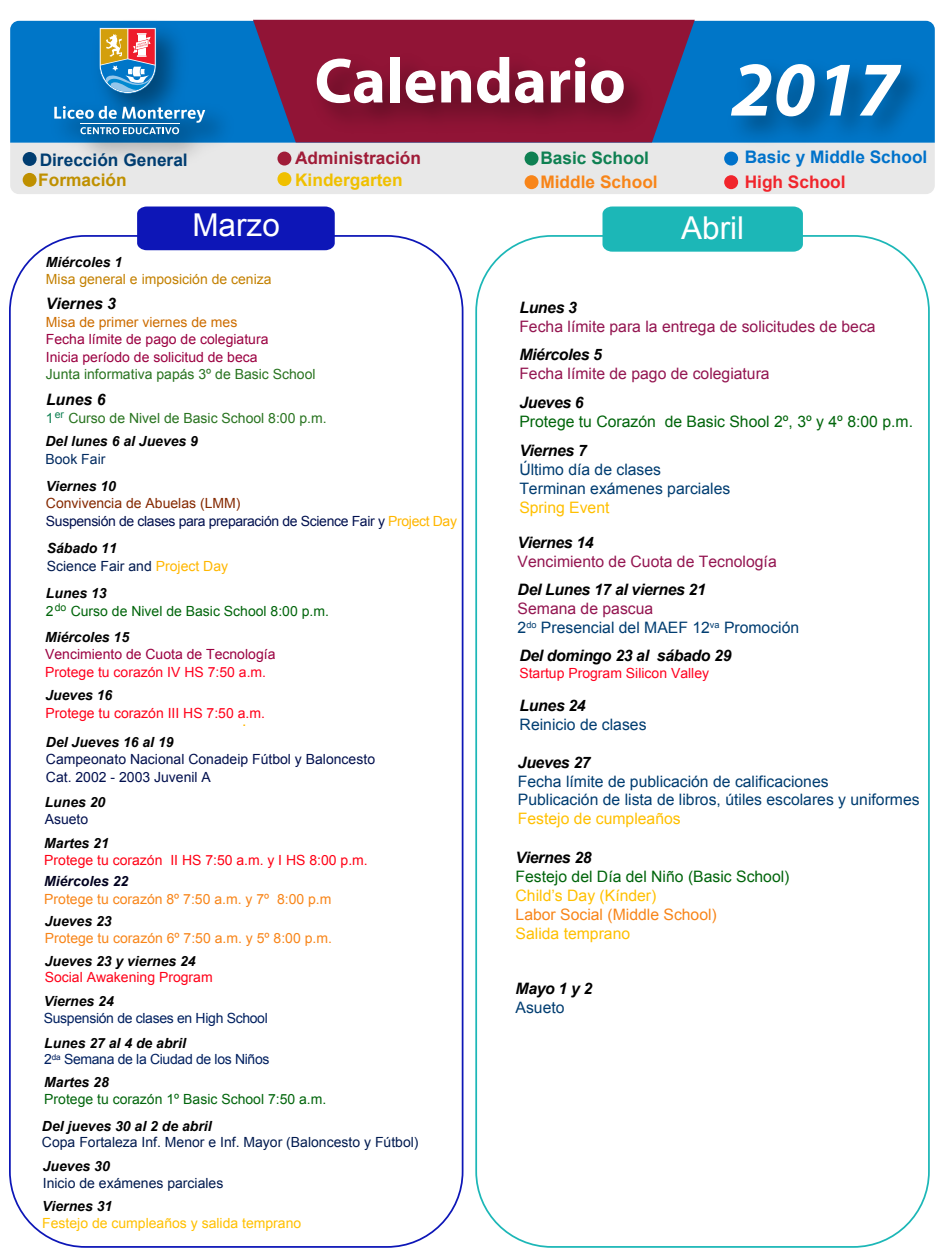
<style>
.page{position:relative;width:945px;height:1260px;background:#fff}
.page>*{position:absolute;margin:0;border:0;box-sizing:border-box;transform-origin:0 0}
.t1{font:italic 700 77.88px "Myriad Pro";color:#fff}
.t2{font:700 64.05px "Myriad Pro";color:#fff}
.t3{font:31.5px "Arial";color:#fff}
.t4{font:700 17.32px "Arial";color:#0072ca}
.t5{font:700 17.32px "Arial";color:#003d71}
.t6{font:700 17.32px "Arial";color:#a01c38}
.t7{font:700 17.32px "Arial";color:#f0c000}
.t8{font:700 17.32px "Arial";color:#f88519}
.t9{font:700 17.32px "Arial";color:#0e8052}
.t10{font:700 17.32px "Arial";color:#f1252c}
.t11{font:700 17.32px "Arial";color:#bf9000}
.t12{font:15.75px/18.9px "Arial";color:#003d71}
.t13{font:italic 700 15.75px "Arial";letter-spacing:-.02em;color:#000}
.t14{font:15.75px "Arial";color:#941651}
.t15{font:15.75px "Arial";color:#00650b}
.t16{font:15.75px "Arial";color:#ffc000}
.t17{font:15.75px "Arial";color:#f88519}
.t18{font:italic 700 15.75px "Arial";color:#000}
.t19{font:15.75px "Arial";color:#ffb700}
.t20{font:italic 700 14px "Arial";color:#000}
.t21{font:14px/17.5px "Arial";color:#001a4f}
.t22{font:14px/17.5px "Arial";color:#9b0041}
.t23{font:14px/23.4px "Arial";color:#297420}
.t24{font:14px/17.5px "Arial";letter-spacing:-.025em;color:#00104f}
.t25{font:14px/17.5px "Arial";color:#00650b}
.t26{font:14px/16.8px "Arial";letter-spacing:-.025em;color:#002060}
.t27{font:14px "Arial";color:#f88519}
.t28{font:14px/17.5px "Arial";color:#000f4e}
.t29{font:14px "Arial";color:#ff001f}
.t30{font:14px "Arial";color:#ff0019}
.t31{font:14px "Arial";color:#ff0015}
.t32{font:14px "Arial";color:#ffc000}
.t33{font:14px "Arial";color:#c38000}
.t34{font:14px "Arial";color:#cd6d00}
.t35{font:italic 700 14px "Arial";color:#00001e}
.t36{font:14px "Arial";color:#002a60}
.s1{color:#0e8052}
.s2{font-weight:700;font-style:italic;color:#000}
.s3{color:#852901}
.s4{color:#ffb700}
.s5{color:#941651}
</style>
<div class="page">
<div style="left:137px;top:207px;width:198px;height:43px;background:#0d16b7"></div>
<div style="left:603px;top:207px;width:200px;height:45px;background:#1cb7b7"></div>
<div style="left:10px;top:21px;width:925px;height:122px;background:#0076c8"></div>
<div style="left:10px;top:143px;width:925px;height:51px;background:#e8e8e8"></div>
<img style="left:716px;top:35px;width:219px;height:140px">
<img style="left:40px;top:20px;width:205px;height:153px">
<svg style="left:54px;top:106px;width:151px;height:28px;background:#3e8cc2"></svg>
<hr style="left:80px;top:123px;width:100px;height:1px;background:#fff">
<svg style="left:99px;top:28px;width:57px;height:65px;background:#959194"></svg>
<div style="left:23px;top:152px;width:14px;height:14px;background:#003d71;border-radius:50%"></div>
<div style="left:23px;top:173px;width:14px;height:14px;background:#bf9000;border-radius:50%"></div>
<div style="left:724px;top:152px;width:14px;height:14px;background:#0072ca;border-radius:50%"></div>
<div style="left:724px;top:175px;width:14px;height:14px;background:#f1252c;border-radius:50%"></div>
<div style="left:277px;top:172px;width:14px;height:14px;background:#f0c000;border-radius:50%"></div>
<div style="left:525px;top:152px;width:14px;height:14px;background:#0e8052;border-radius:50%"></div>
<div style="left:525px;top:175px;width:14px;height:14px;background:#f88519;border-radius:50%"></div>
<div style="left:277px;top:152px;width:14px;height:14px;background:#a01c38;border-radius:50%"></div>
<svg style="left:253px;top:20px;width:442px;height:122px;background:#5d3669"></svg>
<img style="left:299px;top:33px;width:366px;height:125px">
<h2 class="t2" style="left:315px;top:39px;width:313px">Calendario</h2>
<h1 class="t1" style="left:731px;top:39px;width:170px">2017</h1>
<p class="t6" style="left:295px;top:146px;width:127px">Administración</p>
<p class="t4" style="left:745px;top:146px;width:184px">Basic y Middle School</p>
<p class="t9" style="left:540px;top:146px;width:110px">Basic School</p>
<p class="t8" style="left:540px;top:170px;width:119px">Middle School</p>
<p class="t10" style="left:745px;top:170px;width:102px">High School</p>
<p class="t5" style="left:40px;top:148px;width:150px">Dirección General</p>
<p class="t11" style="left:38px;top:168px;width:90px">Formación</p>
<p class="t7" style="left:295px;top:168px;width:109px">Kindergarten</p>
<h3 class="t3" style="left:192px;top:204px;width:89px">Marzo</h3>
<h3 class="t3" style="left:681px;top:207px;width:64px">Abril</h3>
<p class="t20" style="left:46px;top:253px;width:78px">Miércoles 1</p>
<p class="t33" style="left:46px;top:270px;width:227px">Misa general e imposición de ceniza</p>
<p class="t18" style="left:46px;top:293px;width:72px">Viernes 3</p>
<p class="t34" style="left:46px;top:313px;width:193px">Misa de primer viernes de mes</p>
<p class="t22" style="left:46px;top:331px;width:224px">Fecha límite de pago de colegiatura<br>Inicia período de solicitud de beca</p>
<p class="t23" style="left:46px;top:363px;width:271px">Junta informativa papás 3º de Basic School</p>
<p class="t13" style="left:46px;top:390px;width:61px">Lunes 6</p>
<p class="t23" style="left:46px;top:407px;width:283px"><span class="s1">1</span><sup>er</sup> Curso de Nivel de Basic School 8:00 p.m.<br><span class="s2">Del lunes 6 al Jueves 9</span></p>
<p class="t36" style="left:46px;top:450px;width:61px">Book Fair</p>
<p class="t20" style="left:46px;top:477px;width:72px">Viernes 10</p>
<p class="t24" style="left:46px;top:495px;width:413px"><span class="s3">Convivencia de Abuelas (LMM)<br></span>Suspensión de clases para preparación de Science Fair y <span class="s4">Project Day</span></p>
<p class="t21" style="left:47px;top:540px;width:183px"><span class="s2">Sábado 11<br></span>Science Fair and <span class="s4">Project Day</span></p>
<p class="t25" style="left:46px;top:585px;width:285px"><span class="s2">Lunes 13<br></span>2<sup>do</sup> Curso de Nivel de Basic School 8:00 p.m.</p>
<p class="t20" style="left:45px;top:628px;width:86px">Miércoles 15</p>
<p class="t22" style="left:45px;top:646px;width:232px">Vencimiento de Cuota de Tecnología</p>
<p class="t29" style="left:45px;top:663px;width:223px">Protege tu corazón IV HS 7:50 a.m.</p>
<p class="t20" style="left:46px;top:686px;width:68px">Jueves 16</p>
<p class="t30" style="left:46px;top:704px;width:221px">Protege tu corazón III HS 7:50 a.m.</p>
<p class="t20" style="left:46px;top:733px;width:129px">Del Jueves 16 al 19</p>
<p class="t28" style="left:46px;top:751px;width:331px">Campeonato Nacional Conadeip Fútbol y Baloncesto<br>Cat. 2002 - 2003 Juvenil A</p>
<p class="t20" style="left:45px;top:793px;width:62px">Lunes 20</p>
<p class="t24" style="left:45px;top:811px;width:45px">Asueto</p>
<p class="t19" style="left:242px;top:710px;width:6px">.</p>
<p class="t20" style="left:44px;top:834px;width:66px">Martes 21</p>
<p class="t31" style="left:44px;top:851px;width:325px">Protege tu corazón II HS 7:50 a.m. y I HS 8:00 p.m.</p>
<p class="t35" style="left:44px;top:872px;width:86px">Miércoles 22</p>
<p class="t27" style="left:44px;top:889px;width:289px">Protege tu corazón 8º 7:50 a.m. y 7º 8:00 p.m</p>
<p class="t20" style="left:45px;top:912px;width:68px">Jueves 23</p>
<p class="t27" style="left:45px;top:929px;width:289px">Protege tu corazón 6º 7:50 a.m. y 5º 8:00 p.m.</p>
<p class="t20" style="left:45px;top:952px;width:152px">Jueves 23 y viernes 24</p>
<p class="t30" style="left:45px;top:968px;width:170px">Social Awakening Program</p>
<p class="t20" style="left:44px;top:992px;width:72px">Viernes 24</p>
<p class="t26" style="left:44px;top:1009px;width:226px">Suspensión de clases en High School</p>
<p class="t26" style="left:44px;top:1034px;width:227px"><span class="s2">Lunes 27 al 4 de abril<br></span>2<sup>da</sup> Semana de la Ciudad de los Niños</p>
<p class="t20" style="left:44px;top:1073px;width:66px">Martes 28</p>
<p class="t25" style="left:44px;top:1091px;width:284px">Protege tu corazón 1º Basic School 7:50 a.m.</p>
<p class="t20" style="left:42px;top:1117px;width:171px">Del jueves 30 al 2 de abril</p>
<p class="t21" style="left:42px;top:1134px;width:378px">Copa Fortaleza Inf. Menor e Inf. Mayor (Baloncesto y Fútbol)</p>
<p class="t20" style="left:43px;top:1157px;width:68px">Jueves 30</p>
<p class="t21" style="left:43px;top:1174px;width:182px">Inicio de exámenes parciales</p>
<p class="t20" style="left:42px;top:1197px;width:72px">Viernes 31</p>
<p class="t32" style="left:42px;top:1213px;width:261px">Festejo de cumpleaños y salida temprano</p>
<p class="t13" style="left:519px;top:297px;width:59px">Lunes 3</p>
<p class="t14" style="left:519px;top:316px;width:358px">Fecha límite para la entrega de solicitudes de beca</p>
<p class="t13" style="left:519px;top:344px;width:84px">Miércoles 5</p>
<p class="t14" style="left:519px;top:363px;width:252px">Fecha límite de pago de colegiatura</p>
<p class="t13" style="left:519px;top:392px;width:66px">Jueves 6</p>
<p class="t15" style="left:519px;top:411px;width:395px">Protege tu Corazón de Basic Shool 2º, 3º y 4º 8:00 p.m.</p>
<p class="t13" style="left:519px;top:440px;width:69px">Viernes 7</p>
<p class="t12" style="left:519px;top:460px;width:212px">Último día de clases<br>Terminan exámenes parciales</p>
<p class="t16" style="left:519px;top:497px;width:92px">Spring Event</p>
<p class="t13" style="left:518px;top:532px;width:77px">Viernes 14</p>
<p class="t14" style="left:518px;top:551px;width:261px">Vencimiento de Cuota de Tecnología</p>
<p class="t13" style="left:518px;top:580px;width:190px">Del Lunes 17 al viernes 21</p>
<p class="t12" style="left:518px;top:599px;width:283px"><span class="s5">Semana de pascua<br></span>2<sup>do</sup> Presencial del MAEF 12<sup>va</sup> Promoción</p>
<p class="t13" style="left:519px;top:646px;width:214px">Del domingo 23 al sábado 29</p>
<p class="t29" style="left:519px;top:664px;width:191px">Startup Program Silicon Valley</p>
<p class="t13" style="left:520px;top:696px;width:68px">Lunes 24</p>
<p class="t12" style="left:520px;top:715px;width:128px">Reinicio de clases</p>
<p class="t13" style="left:518px;top:752px;width:74px">Jueves 27</p>
<p class="t12" style="left:518px;top:772px;width:403px">Fecha límite de publicación de calificaciones<br>Publicación de lista de libros, útiles escolares y uniformes</p>
<p class="t16" style="left:518px;top:809px;width:164px">Festejo de cumpleaños</p>
<p class="t13" style="left:516px;top:847px;width:77px">Viernes 28</p>
<p class="t15" style="left:516px;top:866px;width:275px">Festejo del Día del Niño (Basic School)</p>
<p class="t16" style="left:516px;top:885px;width:142px">Child’s Day (Kínder)</p>
<p class="t17" style="left:516px;top:904px;width:203px">Labor Social (Middle School)</p>
<p class="t16" style="left:516px;top:923px;width:116px">Salida temprano</p>
<p class="t13" style="left:516px;top:979px;width:78px">Mayo 1 y 2</p>
<p class="t12" style="left:516px;top:998px;width:51px">Asueto</p>
</div>
